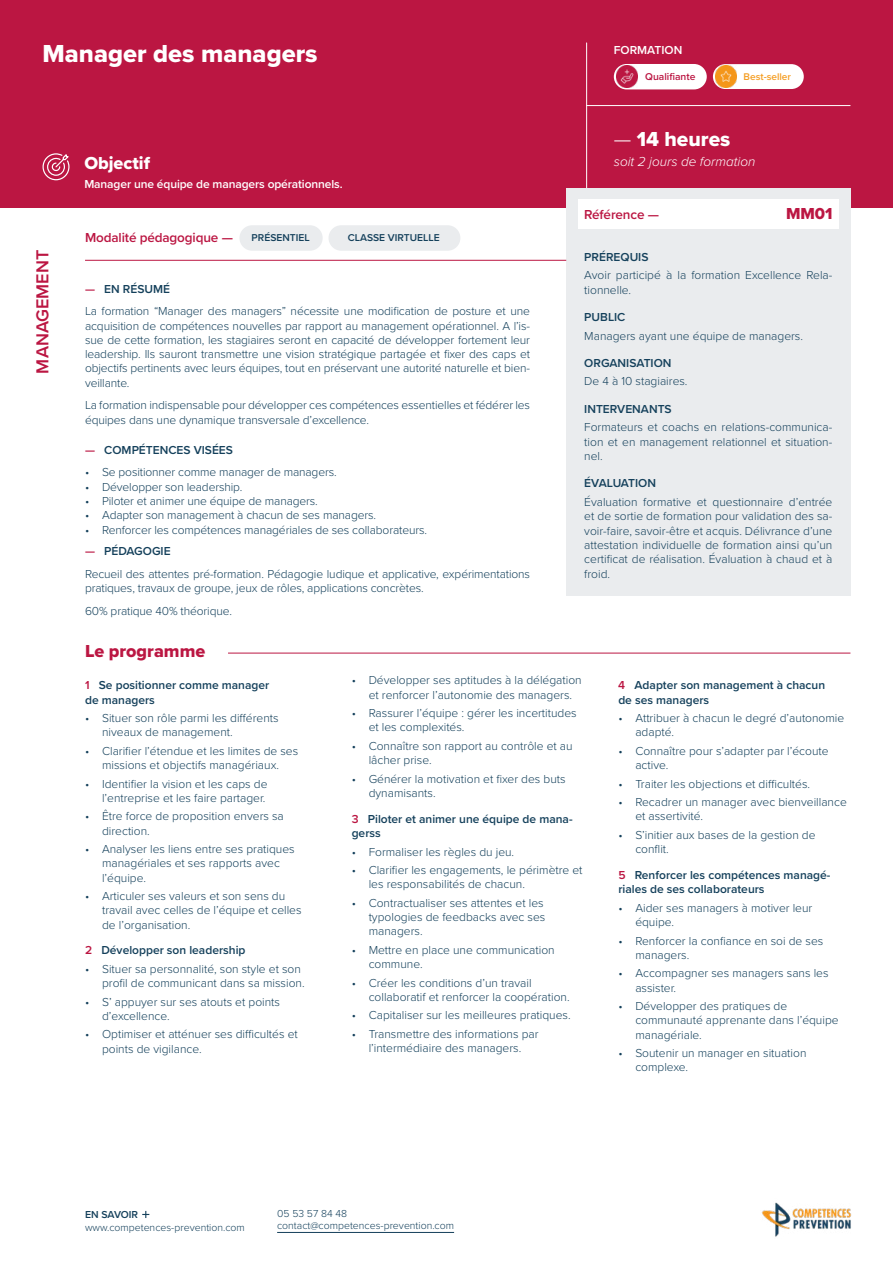
<style>
.page{position:relative;width:893px;height:1263px;background:#fff}
.page>*{position:absolute;margin:0;border:0;box-sizing:border-box;transform-origin:0 0}
.t1{font:25.5px "Proxima Nova Extrabld";color:#fff}
.t2{font:21px "Proxima Nova Extrabld";color:#fff}
.t3{font:18px "Proxima Nova Extrabld";color:#bb1642}
.t4{font:600 18px "Proxima Nova";color:#bb1642}
.t5{font:18px "Proxima Nova Extrabld";color:#fff}
.t6{font:16.5px "Proxima Nova Extrabld";color:#bb1642}
.t7{font:600 13.5px "Proxima Nova";letter-spacing:-.01em;color:#bb1642}
.t8{font:italic 300 13.5px "Proxima Nova";color:#fff}
.t9{font:300 12px/14.2px "Proxima Nova";color:#14405b}
.t10{font:600 12px/14.4px "Proxima Nova";color:#14405b}
.t11{font:600 12px "Proxima Nova";letter-spacing:-.01em;color:#fff}
.t12{font:300 10.5px/12.6px "Proxima Nova";color:#14405b}
.t13{font:600 10.5px "Proxima Nova";letter-spacing:-.005em;color:#14405b}
.t14{font:600 10.35px "Proxima Nova";color:#14405b}
.t15{font:600 10.35px "Proxima Nova";color:#bb1642}
.t16{font:600 10.05px "Proxima Nova";color:#f59e24}
.s1{font-family:"Proxima Nova";font-weight:300}
.s2{font-weight:600;color:#bb1642}
.s3{font-weight:600}
.s4{color:#bb1642}
</style>
<div class="page">
<div style="left:0;top:0;width:893px;height:207px;background:#bb1642"></div>
<hr style="left:586px;top:43px;width:1px;height:146px;background:#fff">
<hr style="left:586px;top:105px;width:264px;height:1px;background:#fff">
<div style="left:614px;top:64px;width:93px;height:25px;background:#fff;border-radius:13px"></div>
<img style="left:616px;top:66px;width:22px;height:22px">
<div style="left:713px;top:64px;width:91px;height:25px;background:#fff;border-radius:12px"></div>
<img style="left:715px;top:66px;width:21px;height:21px">
<hr style="left:228px;top:653px;width:622px;height:1px;background:#bb1642">
<div style="left:566px;top:188px;width:284px;height:408px;background:#eaecee"></div>
<div style="left:578px;top:200px;width:261px;height:29px;background:#fff"></div>
<svg style="left:43px;top:153px;width:27px;height:28px"></svg>
<hr style="left:85px;top:260px;width:481px;height:1px;background:#bb1642">
<div style="left:239px;top:225px;width:84px;height:26px;background:#eaecee;border-radius:13px"></div>
<div style="left:328px;top:225px;width:132px;height:26px;background:#eaecee;border-radius:13px"></div>
<img style="left:761px;top:1202px;width:91px;height:35px">
<svg style="left:142px;top:1211px;width:7px;height:7px"></svg>
<hr style="left:277px;top:1232px;width:177px;height:1px;background:#14405b">
<h1 class="t1" style="left:43px;top:35px;width:277px">Manager des managers</h1>
<p class="t11" style="left:614px;top:41px;width:70px">FORMATION</p>
<p class="t15" style="left:645px;top:69px;width:52px">Qualifiante</p>
<p class="t16" style="left:744px;top:69px;width:49px">Best-seller</p>
<h2 class="t2" style="left:614px;top:123px;width:118px"><span class="s1">—</span> 14 heures</h2>
<h3 class="t4" style="left:29px;top:373px;width:125px;rotate:-90deg">MANAGEMENT</h3>
<h3 class="t5" style="left:84px;top:150px;width:67px">Objectif</h3>
<p class="t8" style="left:614px;top:151px;width:143px">soit 2 jours de formation</p>
<p class="t11" style="left:84px;top:175px;width:260px">Manager une équipe de managers opérationnels.</p>
<p class="t7" style="left:85px;top:228px;width:149px">Modalité pédagogique —</p>
<p class="t14" style="left:252px;top:230px;width:60px">PRÉSENTIEL</p>
<p class="t14" style="left:348px;top:230px;width:93px">CLASSE VIRTUELLE</p>
<p class="t9" style="left:85px;top:276px;width:446px;line-height:22.8px"><span class="s2">—</span> <span class="s3">EN RÉSUMÉ<br></span>La formation “Manager des managers” nécessite une modification de posture et une</p>
<p class="t9" style="left:85px;top:318px;width:447px;text-align:justify">acquisition de compétences nouvelles par rapport au management opérationnel. A l’is&shy;sue de cette formation, les stagiaires seront en capacité de développer fortement leur leadership. Ils sauront transmettre une vision stratégique partagée et fixer des caps et objectifs pertinents avec leurs équipes, tout en préservant une autorité naturelle et bien&shy;veillante.</p>
<p class="t9" style="left:85px;top:397px;width:446px">La formation indispensable pour développer ces compétences essentielles et fédérer les équipes dans une dynamique transversale d’excellence.</p>
<p class="t10" style="left:85px;top:442px;width:149px"><span class="s4">—</span> COMPÉTENCES VISÉES</p>
<p class="t9" style="left:85px;top:465px;width:253px">• Se positionner comme manager de managers.</p>
<p class="t9" style="left:85px;top:479px;width:159px">• Développer son leadership.</p>
<p class="t9" style="left:85px;top:493px;width:234px">• Piloter et animer une équipe de managers.</p>
<p class="t9" style="left:85px;top:507px;width:293px">• Adapter son management à chacun de ses managers.</p>
<p class="t9" style="left:85px;top:522px;width:343px">• Renforcer les compétences managériales de ses collaborateurs.</p>
<p class="t9" style="left:85px;top:539px;width:447px;line-height:22.8px"><span class="s2">—</span> <span class="s3">PÉDAGOGIE<br></span>Recueil des attentes pré-formation. Pédagogie ludique et applicative, expérimentations</p>
<p class="t9" style="left:85px;top:576px;width:340px;line-height:22.8px">pratiques, travaux de groupe, jeux de rôles, applications concrètes.<br>60% pratique 40% théorique.</p>
<h3 class="t3" style="left:85px;top:637px;width:122px">Le programme</h3>
<p class="t7" style="left:584px;top:205px;width:76px">Référence —</p>
<h3 class="t6" style="left:786px;top:201px;width:48px">MM01</h3>
<p class="t10" style="left:584px;top:249px;width:66px">PRÉREQUIS</p>
<p class="t9" style="left:584px;top:267px;width:250px">Avoir participé à la formation Excellence Rela&shy;tionnelle.</p>
<p class="t10" style="left:584px;top:309px;width:43px">PUBLIC</p>
<p class="t9" style="left:584px;top:328px;width:220px">Managers ayant une équipe de managers.</p>
<p class="t10" style="left:584px;top:355px;width:89px">ORGANISATION</p>
<p class="t9" style="left:584px;top:374px;width:105px">De 4 à 10 stagiaires.</p>
<p class="t10" style="left:584px;top:401px;width:89px">INTERVENANTS</p>
<p class="t9" style="left:584px;top:419px;width:250px;text-align:justify">Formateurs et coachs en relations-communica&shy;tion et en management relationnel et situation&shy;nel.</p>
<p class="t10" style="left:584px;top:476px;width:73px">ÉVALUATION</p>
<p class="t9" style="left:584px;top:494px;width:250px;text-align:justify">Évaluation formative et questionnaire d’entrée et de sortie de formation pour validation des sa&shy;voir-faire, savoir-être et acquis. Délivrance d’une attestation individuelle de formation ainsi qu’un certificat de réalisation. Évaluation à chaud et à froid.</p>
<p class="t10" style="left:85px;top:678px;width:186px"><span class="s4">1</span> Se positionner comme manager de managers</p>
<p class="t9" style="left:102px;top:710px;width:178px;text-indent:-17px">• Situer son rôle parmi les différents niveaux de management.</p>
<p class="t9" style="left:85px;top:743px;width:215px;text-align:center">• Clarifier l’étendue et les limites de ses missions et objectifs managériaux.</p>
<p class="t9" style="left:85px;top:776px;width:184px;text-align:right">• Identifier la vision et les caps de l’entreprise et les faire partager.</p>
<p class="t9" style="left:102px;top:808px;width:183px;text-indent:-17px">• Être force de proposition envers sa direction.</p>
<p class="t9" style="left:102px;top:841px;width:194px;text-indent:-17px">• Analyser les liens entre ses pratiques managériales et ses rapports avec l’équipe.</p>
<p class="t9" style="left:102px;top:888px;width:201px;text-indent:-17px">• Articuler ses valeurs et son sens du travail avec celles de l’équipe et celles de l’organisation.</p>
<p class="t10" style="left:85px;top:943px;width:162px"><span class="s4">2</span> Développer son leadership</p>
<p class="t9" style="left:102px;top:961px;width:204px;text-indent:-17px">• Situer sa personnalité, son style et son profil de communicant dans sa mission.</p>
<p class="t9" style="left:102px;top:994px;width:179px;text-indent:-17px">• S’ appuyer sur ses atouts et points d’excellence.</p>
<p class="t9" style="left:102px;top:1027px;width:197px;text-indent:-17px">• Optimiser et atténuer ses difficultés et points de vigilance.</p>
<p class="t9" style="left:369px;top:673px;width:215px;text-indent:-17px">• Développer ses aptitudes à la délégation et renforcer l’autonomie des managers.</p>
<p class="t9" style="left:369px;top:705px;width:210px;text-indent:-17px">• Rassurer l’équipe : gérer les incertitudes et les complexités.</p>
<p class="t9" style="left:369px;top:738px;width:205px;text-indent:-17px">• Connaître son rapport au contrôle et au lâcher prise.</p>
<p class="t9" style="left:369px;top:771px;width:198px;text-indent:-17px">• Générer la motivation et fixer des buts dynamisants.</p>
<p class="t10" style="left:352px;top:811px;width:222px"><span class="s4">3</span> Piloter et animer une équipe de mana&shy;gerss</p>
<p class="t9" style="left:352px;top:844px;width:164px">• Formaliser les règles du jeu.</p>
<p class="t9" style="left:369px;top:862px;width:215px;text-indent:-17px">• Clarifier les engagements, le périmètre et les responsabilités de chacun.</p>
<p class="t9" style="left:369px;top:895px;width:178px;text-indent:-17px">• Contractualiser ses attentes et les typologies de feedbacks avec ses managers.</p>
<p class="t9" style="left:369px;top:942px;width:187px;text-indent:-17px">• Mettre en place une communication commune.</p>
<p class="t9" style="left:369px;top:975px;width:202px;text-indent:-17px">• Créer les conditions d’un travail collaboratif et renforcer la coopération.</p>
<p class="t9" style="left:352px;top:1008px;width:221px">• Capitaliser sur les meilleures pratiques.</p>
<p class="t9" style="left:352px;top:1026px;width:188px;text-align:center">• Transmettre des informations par l’intermédiaire des managers.</p>
<p class="t10" style="left:618px;top:678px;width:208px"><span class="s4">4</span> Adapter son management à chacun de ses managers</p>
<p class="t9" style="left:635px;top:710px;width:210px;text-indent:-17px">• Attribuer à chacun le degré d’autonomie adapté.</p>
<p class="t9" style="left:635px;top:743px;width:195px;text-indent:-17px">• Connaître pour s’adapter par l’écoute active.</p>
<p class="t9" style="left:618px;top:776px;width:193px">• Traiter les objections et difficultés.</p>
<p class="t9" style="left:635px;top:794px;width:213px;text-indent:-17px">• Recadrer un manager avec bienveillance et assertivité.</p>
<p class="t9" style="left:635px;top:827px;width:182px;text-indent:-17px">• S’initier aux bases de la gestion de conflit.</p>
<p class="t10" style="left:618px;top:867px;width:214px"><span class="s4">5</span> Renforcer les compétences managé&shy;riales de ses collaborateurs</p>
<p class="t9" style="left:635px;top:900px;width:179px;text-indent:-17px">• Aider ses managers à motiver leur équipe.</p>
<p class="t9" style="left:635px;top:933px;width:190px;text-indent:-17px">• Renforcer la confiance en soi de ses managers.</p>
<p class="t9" style="left:635px;top:965px;width:195px;text-indent:-17px">• Accompagner ses managers sans les assister.</p>
<p class="t9" style="left:635px;top:998px;width:205px;text-indent:-17px">• Développer des pratiques de communauté apprenante dans l’équipe managériale.</p>
<p class="t9" style="left:635px;top:1045px;width:173px;text-indent:-17px">• Soutenir un manager en situation complexe.</p>
<p class="t13" style="left:85px;top:1207px;width:55px">EN SAVOIR</p>
<p class="t12" style="left:85px;top:1220px;width:161px">www.competences-prevention.com</p>
<p class="t12" style="left:277px;top:1206px;width:178px">05 53 57 84 48 contact@competences-prevention.com</p>
</div>
